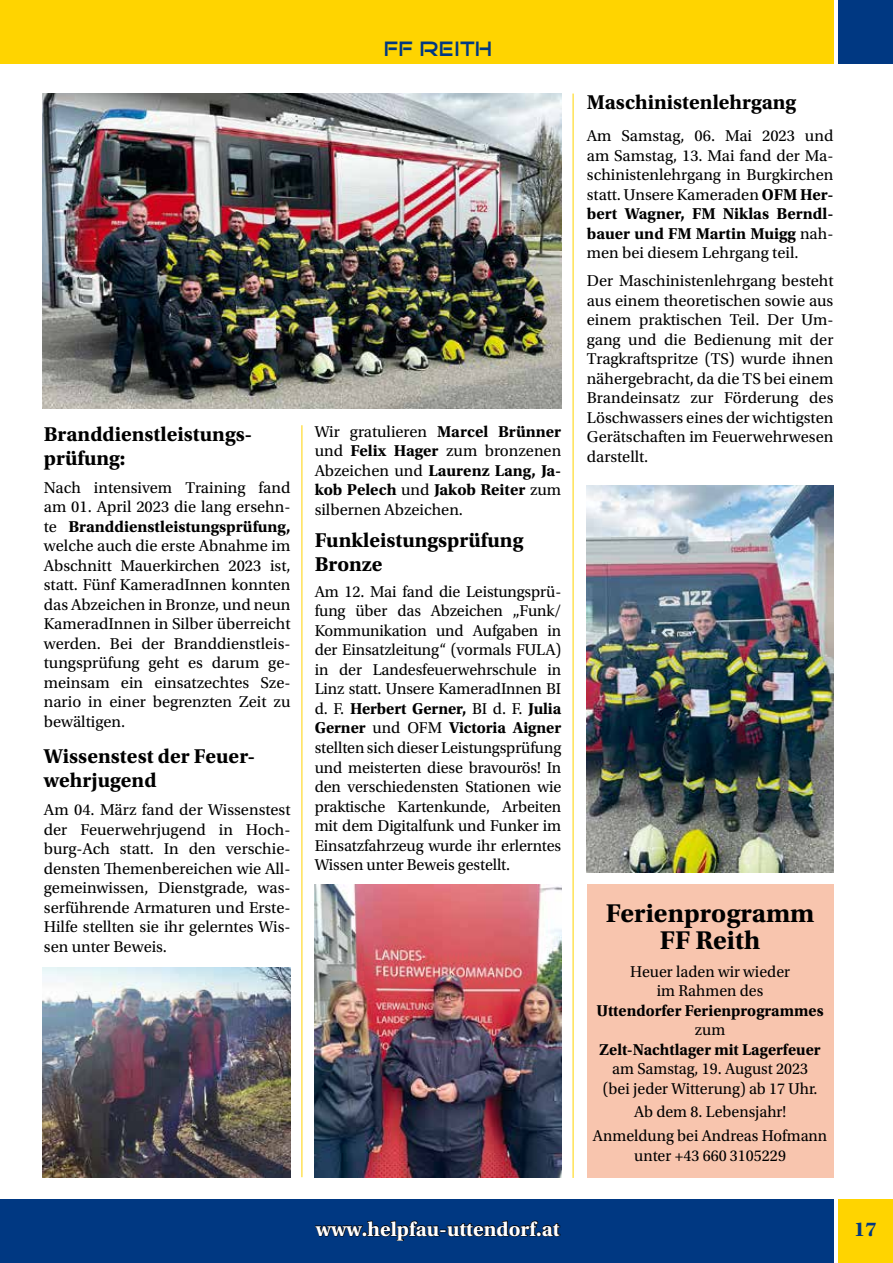
<style>
.page{position:relative;width:893px;height:1263px;background:#fff}
.page>*{position:absolute;margin:0;border:0;box-sizing:border-box;transform-origin:0 0}
.t1{font:700 27px/27px "Utopia Std";color:#000;text-align:center}
.t2{font:700 21px/24px "Utopia Std";color:#000}
.t3{font:700 21px "Utopia Std";color:#fff}
.t4{font:21px "Good Times";color:#003882}
.t5{font:700 21px "Utopia Std";color:#003882}
.t6{font:16.5px/19.5px "Utopia Std";color:#000;text-align:justify}
.t7{font:700 16.5px "Utopia Std";color:#000}
.s1{font-weight:700}
</style>
<div class="page">
<div style="left:0;top:0;width:833px;height:64px;background:#ffd400"></div>
<div style="left:0;top:1199px;width:833px;height:64px;background:#003882"></div>
<div style="left:838px;top:1199px;width:55px;height:64px;background:#ffd400"></div>
<svg style="left:315px;top:1220px;width:246px;height:21px"></svg>
<div style="left:838px;top:0;width:55px;height:64px;background:#003882"></div>
<hr style="left:573px;top:94px;width:1px;height:1084px;background:#ffd400">
<hr style="left:301px;top:425px;width:1px;height:752px;background:#ffd400">
<div style="left:587px;top:884px;width:246px;height:294px;background:#f8c5ae"></div>
<img style="left:43px;top:967px;width:247px;height:211px">
<img style="left:43px;top:94px;width:518px;height:314px">
<img style="left:315px;top:884px;width:246px;height:293px">
<img style="left:587px;top:486px;width:246px;height:386px">
<p class="t4" style="left:384px;top:39px;width:110px">FF Reith</p>
<p class="t2" style="left:44px;top:422px;width:210px">Branddienstleistungs&shy;prüfung:</p>
<p class="t6" style="left:44px;top:478px;width:248px">Nach intensivem Training fand am 01. April 2023 die lang ersehn&shy;te <span class="s1">Branddienstleistungsprüfung, </span>welche auch die erste Abnahme im Abschnitt Mauerkirchen 2023 ist, statt. Fünf KameradInnen konnten das Abzeichen in Bronze, und neun KameradInnen in Silber überreicht werden. Bei der Branddienstleis&shy;tungsprüfung geht es darum ge&shy;meinsam ein einsatzechtes Sze&shy;nario in einer begrenzten Zeit zu bewältigen.</p>
<p class="t2" style="left:44px;top:745px;width:213px">Wissenstest der Feuer&shy;wehrjugend</p>
<p class="t6" style="left:44px;top:800px;width:248px">Am 04. März fand der Wissenstest der Feuerwehrjugend in Hoch&shy;burg-Ach statt. In den verschie&shy;densten Themenbereichen wie All&shy;gemeinwissen, Dienstgrade, was&shy;serführende Armaturen und Erste-Hilfe stellten sie ihr gelerntes Wis&shy;sen unter Beweis.</p>
<p class="t6" style="left:315px;top:422px;width:248px">Wir gratulieren <span class="s1">Marcel Brünner </span>und <span class="s1">Felix Hager</span> zum bronzenen Abzeichen und <span class="s1">Laurenz Lang, Ja&shy;kob Pelech</span> und <span class="s1">Jakob Reiter</span> zum silbernen Abzeichen.</p>
<p class="t2" style="left:315px;top:528px;width:210px">Funkleistungsprüfung<br>Bronze</p>
<p class="t6" style="left:315px;top:582px;width:248px">Am 12. Mai fand die Leistungsprü&shy;fung über das Abzeichen „Funk/ Kommunikation und Aufgaben in der Einsatzleitung“ (vormals FULA) in der Landesfeuerwehrschule in Linz statt. Unsere KameradInnen BI d. F. <span class="s1">Herbert Gerner,</span> BI d. F. <span class="s1">Julia Gerner</span> und OFM <span class="s1">Victoria Aigner </span>stellten sich dieser Leistungsprüfung und meisterten diese bravourös! In den verschiedensten Stationen wie praktische Kartenkunde, Arbeiten mit dem Digitalfunk und Funker im Einsatzfahrzeug wurde ihr erlerntes Wissen unter Beweis gestellt.</p>
<p class="t2" style="left:587px;top:90px;width:211px">Maschinistenlehrgang</p>
<p class="t6" style="left:587px;top:126px;width:248px">Am Samstag, 06. Mai 2023 und am Samstag, 13. Mai fand der Ma&shy;schinistenlehrgang in Burgkirchen statt. Unsere Kameraden <span class="s1">OFM Her&shy;bert Wagner, FM Niklas Berndl&shy;bauer und FM Martin Muigg</span> nah&shy;men bei diesem Lehrgang teil.</p>
<p class="t6" style="left:587px;top:271px;width:248px">Der Maschinistenlehrgang besteht aus einem theoretischen sowie aus einem praktischen Teil. Der Um&shy;gang und die Bedienung mit der Tragkraftspritze (TS) wurde ihnen nähergebracht, da die TS bei einem Brandeinsatz zur Förderung des Löschwassers eines der wichtigsten Gerätschaften im Feuerwehrwesen darstellt.</p>
<h1 class="t1" style="left:606px;top:899px;width:210px">Ferienprogramm<br>FF Reith</h1>
<p class="t6" style="left:630px;top:962px;width:161px;text-align:center">Heuer laden wir wieder im Rahmen des</p>
<p class="t7" style="left:597px;top:1000px;width:229px">Uttendorfer Ferienprogrammes</p>
<p class="t6" style="left:695px;top:1020px;width:32px">zum</p>
<p class="t7" style="left:600px;top:1040px;width:223px">Zelt-Nachtlager mit Lagerfeuer</p>
<p class="t6" style="left:603px;top:1059px;width:216px;text-align:center">am Samstag, 19. August 2023 (bei jeder Witterung) ab 17 Uhr.</p>
<p class="t6" style="left:593px;top:1100px;width:236px;line-height:23.7px;text-align:center">Ab dem 8. Lebensjahr!<br>Anmeldung bei Andreas Hofmann</p>
<p class="t6" style="left:634px;top:1146px;width:153px">unter +43 660 3105229</p>
<p class="t3" style="left:316px;top:1217px;width:246px">www.helpfau-uttendorf.at</p>
<p class="t5" style="left:854px;top:1217px;width:24px">17</p>
</div>
